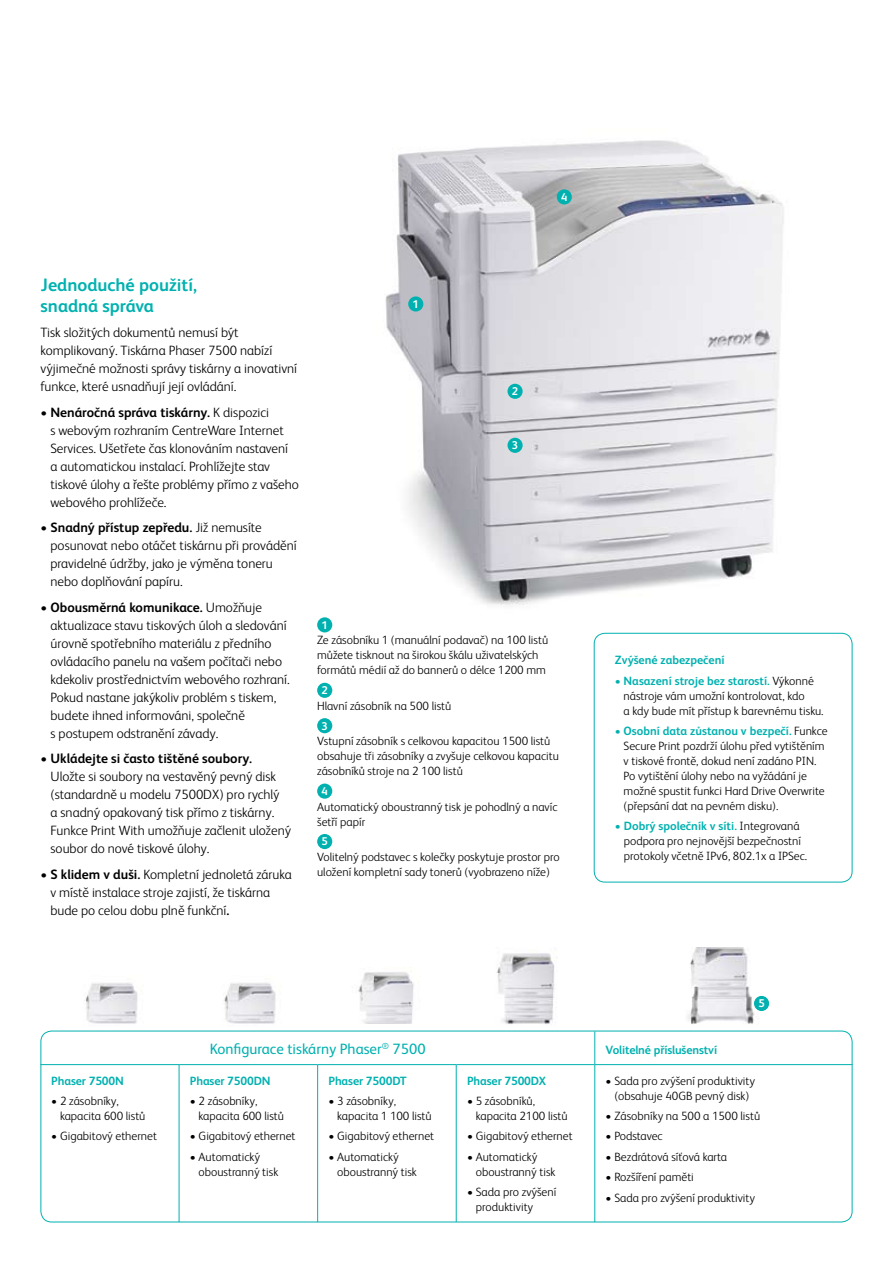
<style>
.page{position:relative;width:893px;height:1263px;background:#fff}
.page>*{position:absolute;margin:0;border:0;box-sizing:border-box;transform-origin:0 0}
.t1{font:700 18px/21px "Xerox Sans";color:#00b1b0}
.t2{font:15px "Xerox Sans";color:#00b1b0}
.t3{font:300 13.5px/18px "Xerox Sans";color:#000}
.t4{font:700 13.5px "Xerox Sans";color:#000}
.t5{font:300 12px/15px "Xerox Sans";color:#000}
.t6{font:700 12px "Xerox Sans";letter-spacing:-.01em;color:#00b1b0}
.t7{font:700 11.25px "Xerox Sans";color:#fff}
.s1{font-weight:700}
.s2{color:#00b1b0}
.s3{font-weight:700;color:#00b1b0}
</style>
<div class="page">
<img style="left:385px;top:140px;width:399px;height:465px">
<div style="left:40px;top:1031px;width:812px;height:191px;border:1px solid #00b1b0;border-radius:11px"></div>
<hr style="left:594px;top:1031px;width:1px;height:33px;background:#00b1b0">
<hr style="left:40px;top:1064px;width:139px;height:1px;background:#00b1b0">
<hr style="left:179px;top:1065px;width:1px;height:157px;background:#00b1b0">
<hr style="left:179px;top:1064px;width:139px;height:1px;background:#00b1b0">
<hr style="left:318px;top:1064px;width:138px;height:1px;background:#00b1b0">
<hr style="left:456px;top:1064px;width:139px;height:1px;background:#00b1b0">
<hr style="left:317px;top:1065px;width:1px;height:157px;background:#00b1b0">
<hr style="left:456px;top:1065px;width:1px;height:157px;background:#00b1b0">
<hr style="left:594px;top:1065px;width:1px;height:157px;background:#00b1b0">
<hr style="left:595px;top:1064px;width:257px;height:1px;background:#00b1b0">
<img style="left:86px;top:983px;width:52px;height:41px">
<img style="left:224px;top:983px;width:52px;height:41px">
<img style="left:358px;top:972px;width:56px;height:51px">
<img style="left:496px;top:953px;width:61px;height:72px">
<img style="left:687px;top:947px;width:72px;height:77px">
<div style="left:594px;top:633px;width:258px;height:249px;border:1px solid #00b1b0;border-radius:11px"></div>
<div style="left:754px;top:996px;width:15px;height:15px;background:#00b1b0;border-radius:50%"></div>
<div style="left:317px;top:617px;width:15px;height:15px;background:#00b1b0;border-radius:50%"></div>
<div style="left:317px;top:683px;width:15px;height:15px;background:#00b1b0;border-radius:50%"></div>
<div style="left:317px;top:718px;width:15px;height:15px;background:#00b1b0;border-radius:50%"></div>
<div style="left:317px;top:783px;width:15px;height:16px;background:#00b1b0;border-radius:50%"></div>
<div style="left:317px;top:834px;width:15px;height:15px;background:#00b1b0;border-radius:50%"></div>
<div style="left:557px;top:189px;width:15px;height:15px;background:#00b1b0;border-radius:50%"></div>
<div style="left:408px;top:296px;width:15px;height:16px;background:#00b1b0;border-radius:50%"></div>
<div style="left:507px;top:384px;width:16px;height:15px;background:#00b1b0;border-radius:50%"></div>
<div style="left:507px;top:438px;width:16px;height:15px;background:#00b1b0;border-radius:50%"></div>
<p class="t7" style="left:561px;top:189px;width:8px">4</p>
<h1 class="t1" style="left:40px;top:273px;width:158px">Jednoduché použití, snadná správa</h1>
<p class="t3" style="left:40px;top:323px;width:258px">Tisk složitých dokumentů nemusí být komplikovaný. Tiskárna Phaser 7500 nabízí výjimečné možnosti správy tiskárny a inovativní funkce, které usnadňují její ovládání.</p>
<p class="t3" style="left:50px;top:402px;width:250px;text-indent:-10px">• <span class="s1">Nenáročná správa tiskárny.</span> K dispozici<br>s webovým rozhraním CentreWare Internet Services. Ušetřete čas klonováním nastavení<br>a automatickou instalací. Prohlížejte stav tiskové úlohy a řešte problémy přímo z vašeho webového prohlížeče.</p>
<p class="t3" style="left:51px;top:518px;width:248px;text-indent:-10px"><span class="s1">• Snadný přístup zepředu.</span> Již nemusíte posunovat nebo otáčet tiskárnu při provádění pravidelné údržby, jako je výměna toneru nebo doplňování papíru.</p>
<p class="t3" style="left:51px;top:598px;width:241px;text-indent:-10px"><span class="s1">• Obousměrná komunikace.</span> Umožňuje aktualizace stavu tiskových úloh a sledování úrovně spotřebního materiálu z předního ovládacího panelu na vašem počítači nebo kdekoliv prostřednictvím webového rozhraní.<br>Pokud nastane jakýkoliv problém s tiskem, budete ihned informováni, společně<br>s postupem odstranění závady.</p>
<p class="t4" style="left:40px;top:749px;width:213px">• Ukládejte si často tištěné soubory.</p>
<p class="t3" style="left:51px;top:767px;width:242px">Uložte si soubory na vestavěný pevný disk (standardně u modelu 7500DX) pro rychlý<br>a snadný opakovaný tisk přímo z tiskárny.<br>Funkce Print With umožňuje začlenit uložený soubor do nové tiskové úlohy.</p>
<p class="t3" style="left:50px;top:865px;width:243px;text-indent:-10px">• <span class="s1">S klidem v duši.</span> Kompletní jednoletá záruka v místě instalace stroje zajistí, že tiskárna bude po celou dobu plně funkční<span class="s1">.</span></p>
<p class="t7" style="left:413px;top:296px;width:8px">1</p>
<p class="t7" style="left:512px;top:384px;width:8px">2</p>
<p class="t7" style="left:512px;top:438px;width:8px">3</p>
<p class="t7" style="left:322px;top:617px;width:8px">1</p>
<p class="t5" style="left:317px;top:632px;width:232px">Ze zásobníku 1 (manuální podavač) na 100 listů můžete tisknout na širokou škálu uživatelských formátů médií až do bannerů o délce 1200 mm</p>
<p class="t7" style="left:322px;top:683px;width:8px">2</p>
<p class="t5" style="left:317px;top:698px;width:136px">Hlavní zásobník na 500 listů</p>
<p class="t7" style="left:322px;top:718px;width:8px">3</p>
<p class="t5" style="left:317px;top:733px;width:243px">Vstupní zásobník s celkovou kapacitou 1500 listů obsahuje tři zásobníky a zvyšuje celkovou kapacitu zásobníků stroje na 2 100 listů</p>
<p class="t7" style="left:322px;top:783px;width:8px">4</p>
<p class="t5" style="left:317px;top:798px;width:242px">Automatický oboustranný tisk je pohodlný a navíc šetří papír</p>
<p class="t7" style="left:322px;top:834px;width:8px">5</p>
<p class="t5" style="left:317px;top:849px;width:244px">Volitelný podstavec s kolečky poskytuje prostor pro uložení kompletní sady tonerů (vyobrazeno níže)</p>
<p class="t6" style="left:615px;top:652px;width:111px">Zvýšené zabezpečení</p>
<p class="t5" style="left:624px;top:672px;width:202px;text-indent:-9px"><span class="s2">•</span> <span class="s3">Nasazení stroje bez starostí.</span> Výkonné nástroje vám umožní kontrolovat, kdo<br>a kdy bude mít přístup k barevnému tisku.</p>
<p class="t5" style="left:624px;top:723px;width:205px;text-indent:-9px"><span class="s2">•</span> <span class="s3">Osobní data zůstanou v bezpečí.</span> Funkce Secure Print pozdrží úlohu před vytištěním v tiskové frontě, dokud není zadáno PIN.<br>Po vytištění úlohy nebo na vyžádání je možné spustit funkci Hard Drive Overwrite (přepsání dat na pevném disku).</p>
<p class="t5" style="left:624px;top:818px;width:185px;text-indent:-9px"><span class="s3">• Dobrý společník v síti.</span> Integrovaná podpora pro nejnovější bezpečnostní protokoly včetně IPv6, 802.1x a IPSec.</p>
<p class="t7" style="left:758px;top:996px;width:8px">5</p>
<p class="t6" style="left:51px;top:1072px;width:74px">Phaser 7500N</p>
<p class="t5" style="left:60px;top:1093px;width:87px;text-indent:-9px">• 2 zásobníky, kapacita 600 listů</p>
<p class="t5" style="left:51px;top:1128px;width:107px">• Gigabitový ethernet</p>
<p class="t2" style="left:210px;top:1039px;width:217px">Konfigurace tiskárny Phaser<sup>®</sup> 7500</p>
<p class="t6" style="left:606px;top:1041px;width:113px">Volitelné příslušenství</p>
<p class="t6" style="left:190px;top:1072px;width:82px">Phaser 7500DN</p>
<p class="t5" style="left:199px;top:1093px;width:87px;text-indent:-9px">• 2 zásobníky, kapacita 600 listů</p>
<p class="t5" style="left:190px;top:1128px;width:107px">• Gigabitový ethernet</p>
<p class="t5" style="left:199px;top:1149px;width:81px;text-indent:-9px">• Automatický oboustranný tisk</p>
<p class="t6" style="left:328px;top:1072px;width:80px">Phaser 7500DT</p>
<p class="t5" style="left:337px;top:1093px;width:96px;text-indent:-9px">• 3 zásobníky, kapacita 1 100 listů</p>
<p class="t5" style="left:328px;top:1128px;width:107px">• Gigabitový ethernet</p>
<p class="t5" style="left:337px;top:1149px;width:81px;text-indent:-9px">• Automatický oboustranný tisk</p>
<p class="t6" style="left:467px;top:1072px;width:80px">Phaser 7500DX</p>
<p class="t5" style="left:476px;top:1093px;width:93px;text-indent:-9px">• 5 zásobníků, kapacita 2100 listů</p>
<p class="t5" style="left:467px;top:1128px;width:107px">• Gigabitový ethernet</p>
<p class="t5" style="left:476px;top:1149px;width:81px;text-indent:-9px">• Automatický oboustranný tisk</p>
<p class="t5" style="left:476px;top:1184px;width:82px;text-indent:-9px">• Sada pro zvýšení produktivity</p>
<p class="t5" style="left:606px;top:1072px;width:151px;text-align:center">• Sada pro zvýšení produktivity (obsahuje 40GB pevný disk)</p>
<p class="t5" style="left:606px;top:1108px;width:156px">• Zásobníky na 500 a 1500 listů</p>
<p class="t5" style="left:606px;top:1128px;width:59px">• Podstavec</p>
<p class="t5" style="left:606px;top:1149px;width:123px">• Bezdrátová síťová karta</p>
<p class="t5" style="left:606px;top:1169px;width:90px">• Rozšíření paměti</p>
<p class="t5" style="left:606px;top:1189px;width:151px">• Sada pro zvýšení produktivity</p>
</div>
